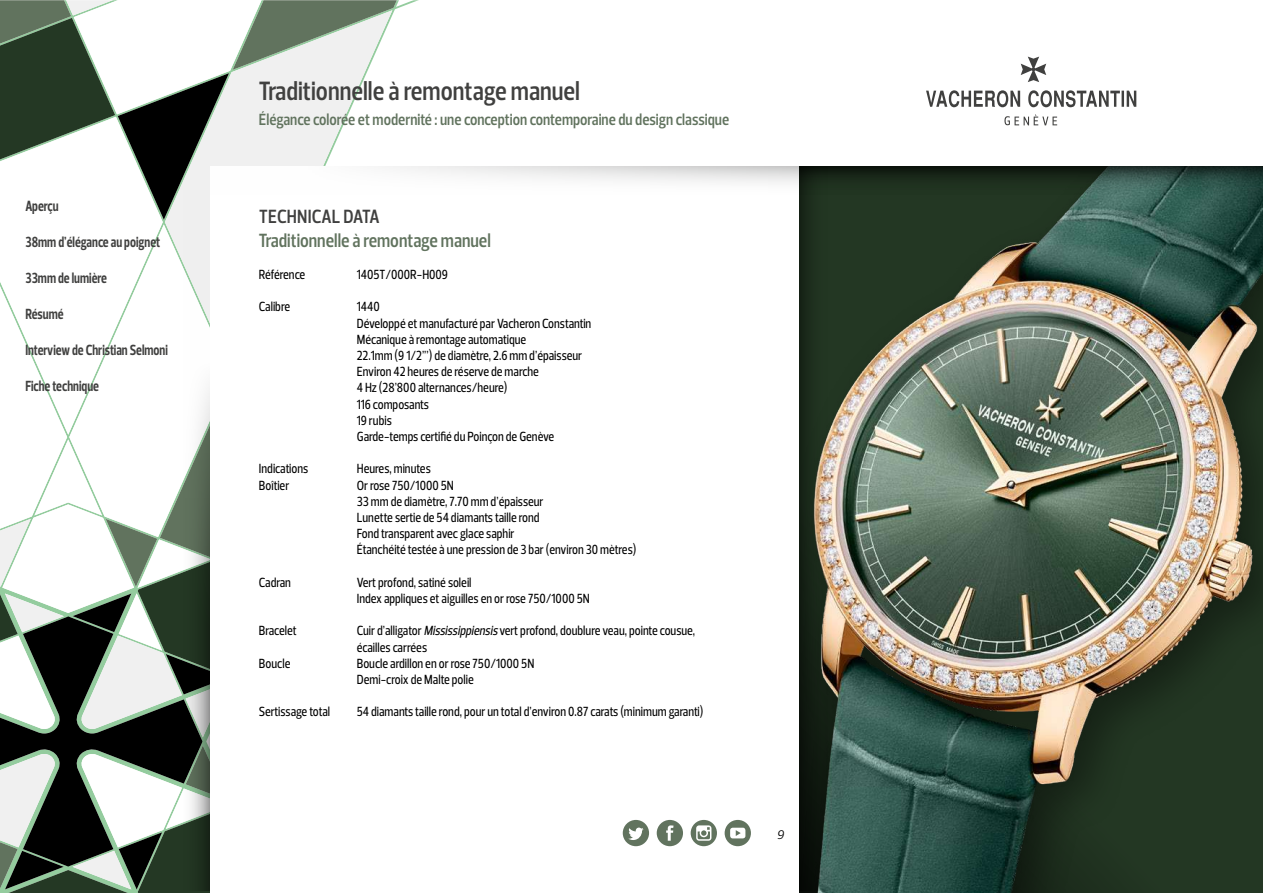
<style>
.page{position:relative;width:1263px;height:893px;background:#fff}
.page>*{position:absolute;margin:0;border:0;box-sizing:border-box;transform-origin:0 0}
.t1{font:600 27px "Prelo Condensed";color:#40403f}
.t2{font:600 19.5px "Prelo Condensed";color:#61735e}
.t3{font:600 19.5px "Prelo Condensed";color:#40403f}
.t4{font:600 16.5px "Prelo Condensed";color:#61735e}
.t5{font:700 15px "Prelo Condensed";color:#40403f;scale:.9 1}
.t6{font:500 13.5px/16.2px "Prelo Condensed";color:#000}
.t7{font:italic 12.75px "Prelo";color:#000}
.s1{font-style:italic}
</style>
<div class="page">
<svg style="left:0;top:737px;width:163px;height:9px"></svg>
<svg style="left:0;top:746px;width:210px;height:147px"></svg>
<svg style="left:0;top:286px;width:163px;height:451px"></svg>
<svg style="left:0;top:0;width:397px;height:220px"></svg>
<svg style="left:926px;top:57px;width:210px;height:68px"></svg>
<svg style="left:163px;top:190px;width:47px;height:701px"></svg>
<div style="left:210px;top:166px;width:1052px;height:727px;background:#fff"></div>
<svg style="left:385px;top:166px;width:414px;height:17px"></svg>
<svg style="left:623px;top:820px;width:26px;height:26px"></svg>
<svg style="left:657px;top:820px;width:26px;height:26px"></svg>
<svg style="left:725px;top:820px;width:26px;height:26px"></svg>
<svg style="left:691px;top:820px;width:26px;height:26px"></svg>
<img style="left:799px;top:214px;width:464px;height:679px">
<svg style="left:847px;top:166px;width:416px;height:48px;background:#264032"></svg>
<svg style="left:799px;top:166px;width:48px;height:725px;background:#3c4435"></svg>
<p class="t5" style="left:26px;top:197px;width:38px">Aperçu</p>
<p class="t5" style="left:26px;top:233px;width:151px">38mm d’élégance au poignet</p>
<p class="t5" style="left:26px;top:269px;width:92px">33mm de lumière</p>
<p class="t5" style="left:26px;top:305px;width:44px">Résumé</p>
<p class="t5" style="left:26px;top:341px;width:160px">Interview de Christian Selmoni</p>
<p class="t5" style="left:26px;top:377px;width:83px">Fiche technique</p>
<h1 class="t1" style="left:259px;top:75px;width:323px">Traditionnelle à remontage manuel</h1>
<p class="t4" style="left:259px;top:110px;width:472px">Élégance colorée et modernité : une conception contemporaine du design classique</p>
<h2 class="t3" style="left:259px;top:205px;width:122px">TECHNICAL DATA</h2>
<h2 class="t2" style="left:259px;top:228px;width:233px">Traditionnelle à remontage manuel</h2>
<p class="t6" style="left:259px;top:266px;width:48px">Référence</p>
<p class="t6" style="left:357px;top:266px;width:93px">1405T/000R-H009</p>
<p class="t6" style="left:259px;top:299px;width:33px">Calibre</p>
<p class="t6" style="left:357px;top:299px;width:236px">1440<br>Développé et manufacturé par Vacheron Constantin<br>Mécanique à remontage automatique<br>22.1mm (9 1/2’’’) de diamètre, 2.6 mm d’épaisseur<br>Environ 42 heures de réserve de marche<br>4 Hz (28’800 alternances/heure)<br>116 composants<br>19 rubis<br>Garde-temps certifié du Poinçon de Genève</p>
<p class="t6" style="left:259px;top:461px;width:51px">Indications</p>
<p class="t6" style="left:357px;top:461px;width:76px">Heures, minutes</p>
<p class="t6" style="left:259px;top:477px;width:32px">Boîtier</p>
<p class="t6" style="left:357px;top:477px;width:281px">Or rose 750/1000 5N<br>33 mm de diamètre, 7.70 mm d’épaisseur<br>Lunette sertie de 54 diamants taille rond<br>Fond transparent avec glace saphir<br>Étanchéité testée à une pression de 3 bar (environ 30 mètres)</p>
<p class="t6" style="left:259px;top:574px;width:34px">Cadran</p>
<p class="t6" style="left:357px;top:574px;width:234px">Vert profond, satiné soleil<br>Index appliques et aiguilles en or rose 750/1000 5N</p>
<p class="t6" style="left:259px;top:623px;width:39px">Bracelet</p>
<p class="t6" style="left:357px;top:623px;width:340px">Cuir d’alligator <span class="s1">Mississippiensis</span>vert profond, doublure veau, pointe cousue, écailles carrées</p>
<p class="t6" style="left:259px;top:655px;width:33px">Boucle</p>
<p class="t6" style="left:357px;top:655px;width:179px">Boucle ardillon en or rose 750/1000 5N<br>Demi-croix de Malte polie</p>
<p class="t6" style="left:259px;top:704px;width:73px">Sertissage total</p>
<p class="t6" style="left:357px;top:704px;width:348px">54 diamants taille rond, pour un total d’environ 0.87 carats (minimum garanti)</p>
<p class="t7" style="left:777px;top:826px;width:9px">9</p>
</div>
